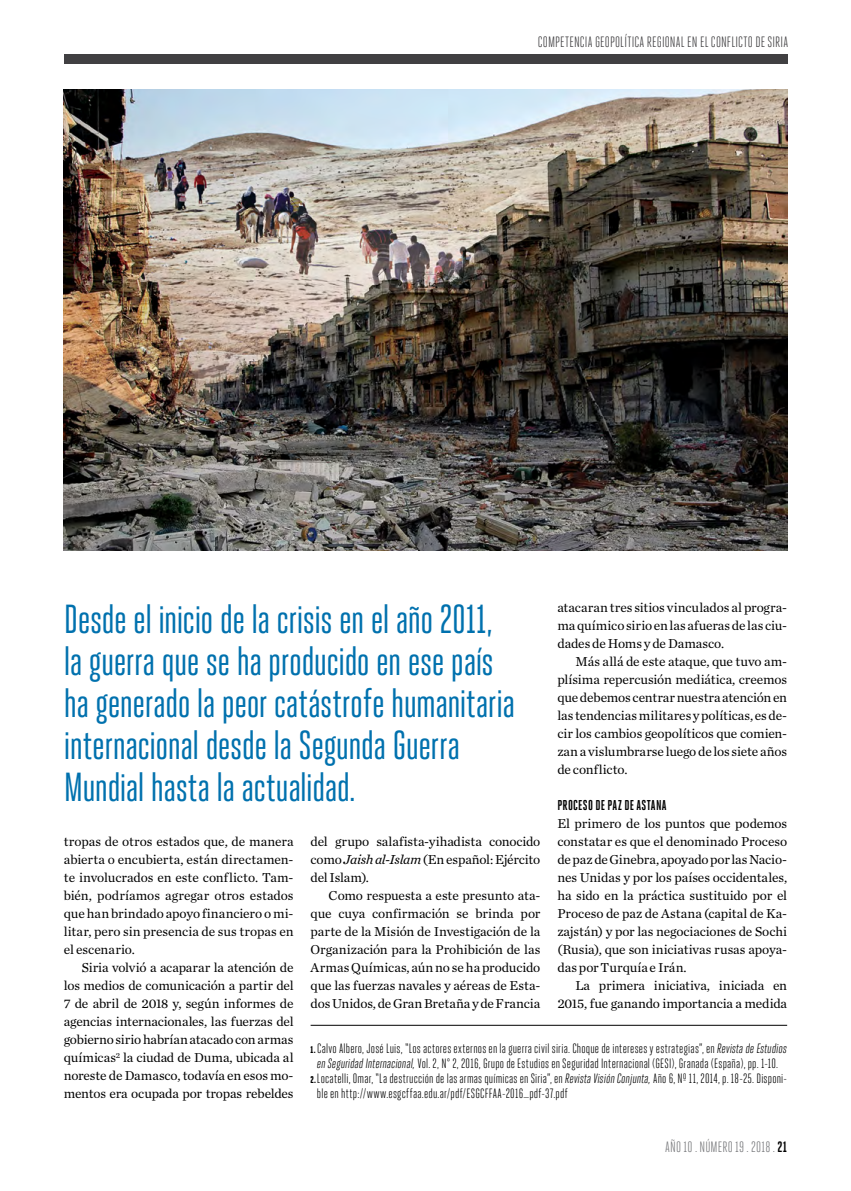
<style>
.page{position:relative;width:851px;height:1191px;background:#fff}
.page>*{position:absolute;margin:0;border:0;box-sizing:border-box;transform-origin:0 0}
.t1{font:40.5px/42px "Heroic Condensed";letter-spacing:-.015em;color:#0071ae}
.t2{font:15px "Heroic Condensed";letter-spacing:.01em;color:#414042}
.t3{font:15px "Heroic Condensed";letter-spacing:.015em;color:#77787b}
.t4{font:700 14.25px "Heroic Condensed";color:#000}
.t5{font:13.5px/18px "Chronicle Text G1";letter-spacing:-.01em;color:#000;text-align:justify}
.t6{font:13.5px/15px "Heroic Condensed";letter-spacing:.015em;color:#000;text-align:center}
.s1{font-weight:900;font-size:9.75px}
.s2{font-style:italic}
.s3{font-family:"Chronicle Disp Cond"}
.s4{font-family:"Chronicle Text G2";font-style:italic}
.s5{font-weight:700;color:#000}
</style>
<div class="page">
<div style="left:64px;top:54px;width:723px;height:9px;background:#414042"></div>
<img style="left:64px;top:90px;width:723px;height:460px">
<hr style="left:310px;top:1025px;width:477px;height:1px;background:#000">
<p class="t2" style="left:537px;top:33px;width:252px">COMPETENCIA GEOPOLÍTICA REGIONAL EN EL CONFLICTO DE SIRIA</p>
<p class="t5" style="left:557px;top:598px;width:231px">atacaran tres sitios vinculados al progra&shy;ma químico sirio en las afueras de las ciu&shy;dades de Homs y de Damasco.</p>
<p class="t5" style="left:557px;top:652px;width:231px;text-indent:18px">Más allá de este ataque, que tuvo am&shy;plísima repercusión mediática, creemos que debemos centrar nuestra atención en las tendencias militares y políticas, es de&shy;cir los cambios geopolíticos que comien&shy;zan a vislumbrarse luego de los siete años de conflicto.</p>
<p class="t4" style="left:557px;top:797px;width:12px">PROCESO</p>
<p class="t4" style="left:595px;top:797px;width:52px">DEPAZ DE ASTANA</p>
<p class="t5" style="left:557px;top:814px;width:231px">El primero de los puntos que podemos constatar es que el denominado Proceso de paz de Ginebra, apoyado por las Nacio&shy;nes Unidas y por los países occidentales, ha sido en la práctica sustituido por el Proceso de paz de Astana (capital de Ka&shy;zajstán) y por las negociaciones de Sochi (Rusia), que son iniciativas rusas apoya&shy;das por Turquía e Irán.</p>
<p class="t5" style="left:557px;top:976px;width:231px;text-align:right">La primera iniciativa, iniciada en<br>2015, fue ganando importancia a medida</p>
<p class="t6" style="left:310px;top:1040px;width:478px"><span class="s1">1.</span>Calvo Albero, José Luis, “Los actores externos en la guerra civil siria. Choque de intereses y estrategias”, en <span class="s2">Revista de Estudios en Seguridad Internacional,</span> Vol. 2, N° 2, 2016, Grupo de Estudios en Seguridad Internacional (GESI), Granada (España), pp. 1-10.</p>
<p class="t6" style="left:317px;top:1070px;width:471px;text-align:left;text-indent:-6px"><span class="s1">2.</span> Locatelli, Omar, “La destrucción de las armas químicas en Siria”, en <span class="s2">Revista Visión Conjunta,</span> Año 6, Nº 11, 2014, p. 18-25. Disponi&shy;ble en http://www.esgcffaa.edu.ar/pdf/ESGCFFAA-2016<span class="s3">_</span>pdf-37.pdf</p>
<h1 class="t1" style="left:64px;top:598px;width:452px">Desde el inicio de la crisis en el año 2011, la guerra que se ha producido en ese país ha generado la peor catástrofe humanitaria internacional desde la Segunda Guerra Mundial hasta la actualidad.</h1>
<p class="t5" style="left:310px;top:832px;width:231px">del grupo salafista-yihadista conocido como <span class="s4">Jaish al-Islam</span> (En español: Ejército del Islam).</p>
<p class="t5" style="left:310px;top:886px;width:231px;text-indent:18px">Como respuesta a este presunto ata&shy;que cuya confirmación se brinda por parte de la Misión de Investigación de la Organización para la Prohibición de las Armas Químicas, aún no se ha producido que las fuerzas navales y aéreas de Esta&shy;dos Unidos, de Gran Bretaña y de Francia</p>
<p class="t5" style="left:64px;top:832px;width:231px">tropas de otros estados que, de manera abierta o encubierta, están directamen&shy;te involucrados en este conflicto. Tam&shy;bién, podríamos agregar otros estados que han brindado apoyo financiero o mi&shy;litar, pero sin presencia de sus tropas en el escenario.</p>
<p class="t5" style="left:64px;top:958px;width:231px;text-indent:18px">Siria volvió a acaparar la atención de los medios de comunicación a partir del 7 de abril de 2018 y, según informes de agencias internacionales, las fuerzas del gobierno sirio habrían atacado con armas químicas<sup>2</sup> la ciudad de Duma, ubicada al noreste de Damasco, todavía en esos mo&shy;mentos era ocupada por tropas rebeldes</p>
<p class="t3" style="left:665px;top:1139px;width:123px">AÑO 10 . NÚMERO 19 . 2018 . <span class="s5">21</span></p>
</div>
